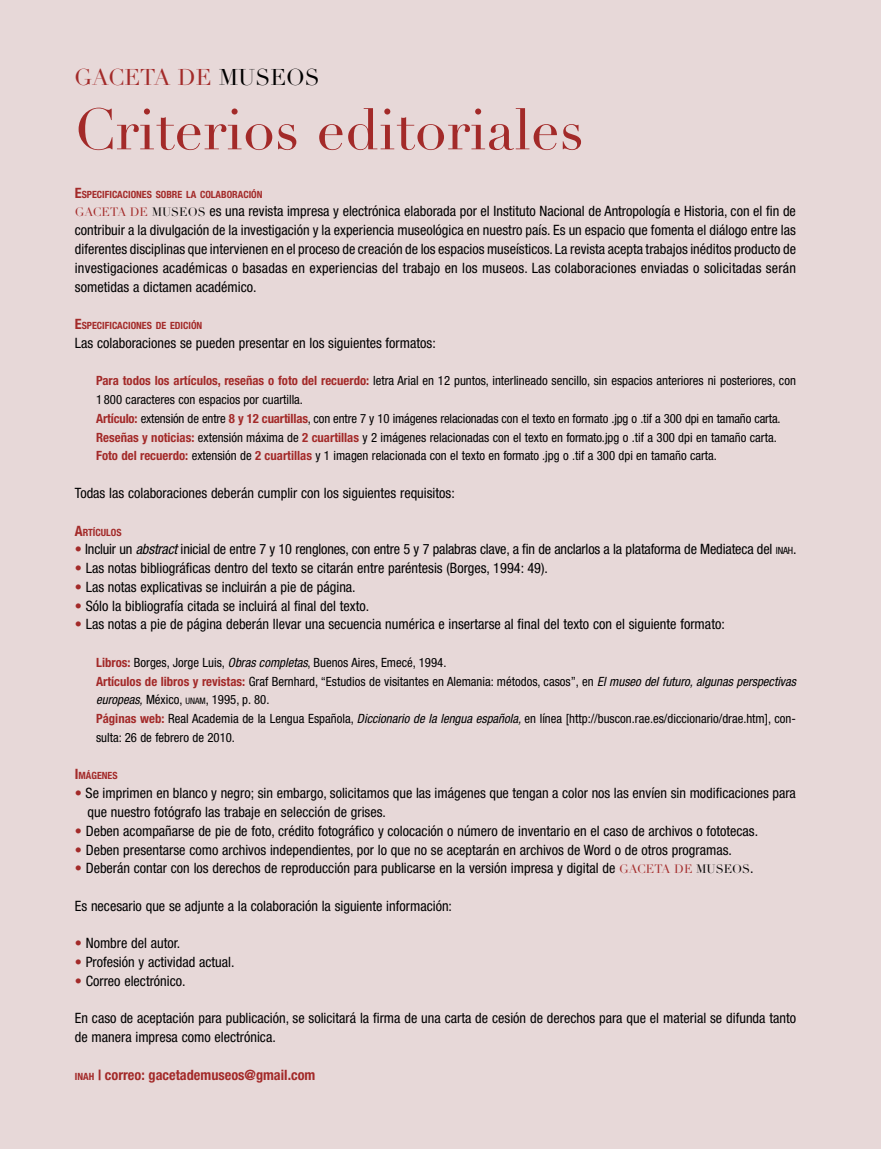
<style>
.page{position:relative;width:881px;height:1149px;background:#fff}
.page>*{position:absolute;margin:0;border:0;box-sizing:border-box;transform-origin:0 0}
.t1{font:57px "Didot LH";color:#a32a29}
.t2{font:22.5px "Didot LH";color:#a32a29}
.t3{font:condensed 14.25px/18.8px "Helvetica Neue";color:#000}
.t4{font:700 condensed 14.25px "Helvetica Neue";color:#a32a29}
.t5{font:condensed 12.75px/18.8px "Helvetica Neue";color:#000}
.t6{font:700 condensed 10.05px "Helvetica Neue";color:#a32a29}
.s1{color:#000}
.s2{font-size:14.25px}
.s3{font-family:"Didot LH";font-stretch:normal;font-size:12px;color:#a32a29}
.s4{font-family:"Didot LH";font-stretch:normal;font-size:12px}
.s5{font-weight:700;color:#a32a29}
.s6{color:#a32a29}
.s7{font-style:italic}
.s8{font-size:10.05px}
.s9{font-size:8.85px}
</style>
<div class="page">
<div style="left:0;top:0;width:880px;height:1148px;background:#e7d8d8"></div>
<h2 class="t2" style="left:74px;top:64px;width:247px">GACETA DE <span class="s1">MUSEOS</span></h2>
<h1 class="t1" style="left:74px;top:96px;width:511px">Criterios editoriales</h1>
<p class="t6" style="left:75px;top:188px;width:189px"><span class="s2">E</span>SPECIFICACIONES SOBRE LA COLABORACIÓN</p>
<p class="t3" style="left:75px;top:202px;width:722px;text-align:justify"><span class="s3">GACETA DE</span> <span class="s4">MUSEOS</span> es una revista impresa y electrónica elaborada por el Instituto Nacional de Antropología e Historia, con el fin de contribuir a la divulgación de la investigación y la experiencia museológica en nuestro país. Es un espacio que fomenta el diálogo entre las diferentes disciplinas que intervienen en el proceso de creación de los espacios museísticos. La revista acepta trabajos inéditos producto de investigaciones académicas o basadas en experiencias del trabajo en los museos. Las colaboraciones enviadas o solicitadas serán sometidas a dictamen académico.</p>
<p class="t6" style="left:75px;top:319px;width:129px"><span class="s2">E</span>SPECIFICACIONES DE EDICIÓN</p>
<p class="t3" style="left:75px;top:333px;width:362px">Las colaboraciones se pueden presentar en los siguientes formatos:</p>
<p class="t5" style="left:96px;top:371px;width:701px"><span class="s5">Para todos los artículos, reseñas o foto del recuerdo:</span> letra Arial en 12 puntos, interlineado sencillo, sin espacios anteriores ni posteriores, con 1 800 caracteres con espacios por cuartilla.<br><span class="s5">Artículo:</span> extensión de entre <span class="s5">8 y 12 cuartillas</span>, con entre 7 y 10 imágenes relacionadas con el texto en formato .jpg o .tif a 300 dpi en tamaño carta.<br><span class="s5">Reseñas y noticias:</span> extensión máxima de <span class="s5">2 cuartillas</span> y 2 imágenes relacionadas con el texto en formato.jpg o .tif a 300 dpi en tamaño carta.<br><span class="s5">Foto del recuerdo:</span> extensión de <span class="s5">2 cuartillas</span> y 1 imagen relacionada con el texto en formato .jpg o .tif a 300 dpi en tamaño carta.</p>
<p class="t3" style="left:75px;top:483px;width:381px">Todas las colaboraciones deberán cumplir con los siguientes requisitos:</p>
<p class="t6" style="left:75px;top:525px;width:48px"><span class="s2">A</span>RTÍCULOS</p>
<p class="t3" style="left:75px;top:539px;width:722px"><span class="s6">•</span> Incluir un <span class="s7">abstract</span> inicial de entre 7 y 10 renglones, con entre 5 y 7 palabras clave, a fin de anclarlos a la plataforma de Mediateca del <span class="s8">INAH</span>.</p>
<p class="t3" style="left:75px;top:558px;width:474px"><span class="s6">•</span> Las notas bibliográficas dentro del texto se citarán entre paréntesis (Borges, 1994: 49).</p>
<p class="t3" style="left:75px;top:577px;width:282px"><span class="s6">•</span> Las notas explicativas se incluirán a pie de página.</p>
<p class="t3" style="left:75px;top:596px;width:296px"><span class="s6">•</span> Sólo la bibliografía citada se incluirá al final del texto.</p>
<p class="t3" style="left:75px;top:614px;width:651px"><span class="s6">•</span> Las notas a pie de página deberán llevar una secuencia numérica e insertarse al final del texto con el siguiente formato:</p>
<p class="t5" style="left:96px;top:652px;width:701px"><span class="s5">Libros:</span> Borges, Jorge Luis, <span class="s7">Obras completas</span>, Buenos Aires, Emecé, 1994.<br><span class="s5">Artículos de libros y revistas:</span> Graf Bernhard, “Estudios de visitantes en Alemania: métodos, casos”, en <span class="s7">El museo del futuro, algunas perspectivas europeas,</span> México, <span class="s9">UNAM</span>, 1995, p. 80.<br><span class="s5">Páginas web:</span> Real Academia de la Lengua Española, <span class="s7">Diccionario de la lengua española,</span> en línea [http://buscon.rae.es/diccionario/drae.htm], con&shy;sulta: 26 de febrero de 2010.</p>
<p class="t6" style="left:75px;top:769px;width:44px"><span class="s2">I</span> MÁGENES</p>
<p class="t3" style="left:88px;top:783px;width:709px;text-indent:-13px"><span class="s6">•</span> Se imprimen en blanco y negro; sin embargo, solicitamos que las imágenes que tengan a color nos las envíen sin modificaciones para que nuestro fotógrafo las trabaje en selección de grises.</p>
<p class="t3" style="left:75px;top:821px;width:684px"><span class="s6">•</span> Deben acompañarse de pie de foto, crédito fotográfico y colocación o número de inventario en el caso de archivos o fototecas.</p>
<p class="t3" style="left:75px;top:839px;width:658px"><span class="s6">•</span> Deben presentarse como archivos independientes, por lo que no se aceptarán en archivos de Word o de otros programas.</p>
<p class="t3" style="left:75px;top:858px;width:680px"><span class="s6">•</span> Deberán contar con los derechos de reproducción para publicarse en la versión impresa y digital de <span class="s3">GACETA DE</span> <span class="s4">MUSEOS</span>.</p>
<p class="t3" style="left:75px;top:896px;width:378px">Es necesario que se adjunte a la colaboración la siguiente información:</p>
<p class="t3" style="left:75px;top:933px;width:107px"><span class="s6">•</span> Nombre del autor.</p>
<p class="t3" style="left:75px;top:952px;width:161px"><span class="s6">•</span> Profesión y actividad actual.</p>
<p class="t3" style="left:75px;top:971px;width:112px"><span class="s6">•</span> Correo electrónico.</p>
<p class="t3" style="left:75px;top:1008px;width:722px">En caso de aceptación para publicación, se solicitará la firma de una carta de cesión de derechos para que el material se difunda tanto de manera impresa como electrónica.</p>
<p class="t4" style="left:75px;top:1065px;width:242px"><span class="s8">INAH</span> | correo: gacetademuseos@gmail.com</p>
</div>
